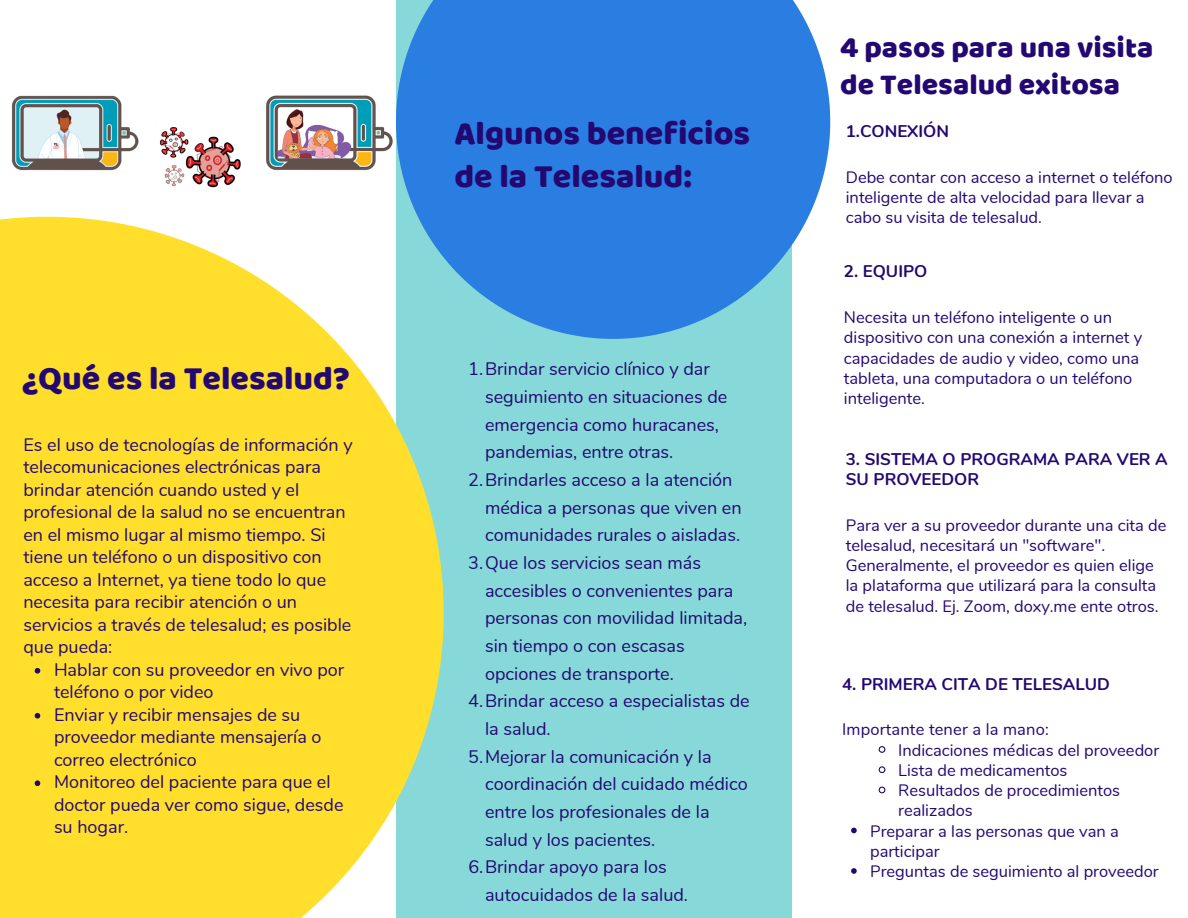
<style>
.page{position:relative;width:1188px;height:918px;background:#fff}
.page>*{position:absolute;margin:0;border:0;box-sizing:border-box;transform-origin:0 0}
.t1{font:33.75px/42.9px "Baloo";color:#230871}
.t2{font:30px/37.2px "Baloo";color:#230871}
.t3{font:18px/27.6px "Nunito";color:#230871}
.t4{font:700 16.95px/20.2px "Nunito";color:#230871}
.t5{font:16.5px/20.2px "Nunito";color:#230871}
</style>
<div class="page">
<div style="left:396px;top:0;width:396px;height:918px;background:#87d8d8"></div>
<svg style="left:396px;top:0;width:434px;height:339px;background:#3a8ae1"></svg>
<svg style="left:0;top:217px;width:444px;height:701px;background:#f6e048"></svg>
<img style="left:12px;top:95px;width:381px;height:93px">
<svg style="left:35px;top:668px;width:5px;height:6px"></svg>
<svg style="left:35px;top:713px;width:5px;height:6px"></svg>
<svg style="left:35px;top:780px;width:5px;height:6px"></svg>
<svg style="left:878px;top:746px;width:8px;height:7px"></svg>
<svg style="left:878px;top:766px;width:8px;height:8px"></svg>
<svg style="left:878px;top:786px;width:8px;height:8px"></svg>
<svg style="left:851px;top:828px;width:6px;height:5px"></svg>
<svg style="left:851px;top:868px;width:6px;height:6px"></svg>
<p class="t1" style="left:23px;top:356px;width:328px">¿Qué es la Telesalud?</p>
<p class="t3" style="left:23px;top:434px;width:331px;line-height:22.5px">Es el uso de tecnologías de información y telecomunicaciones electrónicas para brindar atención cuando usted y el profesional de la salud no se encuentran en el mismo lugar al mismo tiempo. Si tiene un teléfono o un dispositivo con acceso a Internet, ya tiene todo lo que necesita para recibir atención o un servicios a través de telesalud; es posible que pueda:</p>
<p class="t3" style="left:54px;top:659px;width:292px;line-height:22.5px">Hablar con su proveedor en vivo por teléfono o por video</p>
<p class="t3" style="left:54px;top:704px;width:269px;line-height:22.5px">Enviar y recibir mensajes de su proveedor mediante mensajería o correo electrónico</p>
<p class="t3" style="left:54px;top:771px;width:291px;line-height:22.5px">Monitoreo del paciente para que el doctor pueda ver como sigue, desde su hogar.</p>
<p class="t1" style="left:454px;top:111px;width:297px">Algunos beneficios de la Telesalud:</p>
<p class="t3" style="left:485px;top:356px;width:244px;text-indent:-17px">1.Brindar servicio clínico y dar seguimiento en situaciones de emergencia como huracanes, pandemias, entre otras.</p>
<p class="t3" style="left:485px;top:466px;width:258px;text-indent:-17px">2.Brindarles acceso a la atención médica a personas que viven en comunidades rurales o aisladas.</p>
<p class="t3" style="left:485px;top:549px;width:264px;text-indent:-17px">3.Que los servicios sean más accesibles o convenientes para personas con movilidad limitada, sin tiempo o con escasas opciones de transporte.</p>
<p class="t3" style="left:485px;top:688px;width:266px;text-indent:-17px">4.Brindar acceso a especialistas de la salud.</p>
<p class="t3" style="left:485px;top:743px;width:264px;text-indent:-17px">5.Mejorar la comunicación y la coordinación del cuidado médico entre los profesionales de la salud y los pacientes.</p>
<p class="t3" style="left:485px;top:854px;width:205px;text-indent:-17px">6.Brindar apoyo para los autocuidados de la salud.</p>
<p class="t2" style="left:840px;top:28px;width:315px">4 pasos para una visita de Telesalud exitosa</p>
<p class="t4" style="left:846px;top:121px;width:105px">1.CONEXIÓN</p>
<p class="t5" style="left:846px;top:167px;width:328px">Debe contar con acceso a internet o teléfono inteligente de alta velocidad para llevar a cabo su visita de telesalud.</p>
<p class="t4" style="left:844px;top:262px;width:85px">2. EQUIPO</p>
<p class="t5" style="left:844px;top:308px;width:300px">Necesita un teléfono inteligente o un dispositivo con una conexión a internet y capacidades de audio y video, como una tableta, una computadora o un teléfono inteligente.</p>
<p class="t4" style="left:846px;top:449px;width:324px">3. SISTEMA O PROGRAMA PARA VER A<br>SU PROVEEDOR</p>
<p class="t5" style="left:846px;top:515px;width:322px">Para ver a su proveedor durante una cita de telesalud, necesitará un "software".<br>Generalmente, el proveedor es quien elige la plataforma que utilizará para la consulta de telesalud. Ej. Zoom, doxy.me ente otros.</p>
<p class="t4" style="left:842px;top:674px;width:269px">4. PRIMERA CITA DE TELESALUD</p>
<p class="t5" style="left:842px;top:720px;width:208px">Importante tener a la mano:</p>
<p class="t5" style="left:898px;top:740px;width:263px">Indicaciones médicas del proveedor</p>
<p class="t5" style="left:898px;top:760px;width:171px">Lista de medicamentos</p>
<p class="t5" style="left:898px;top:781px;width:223px">Resultados de procedimientos realizados</p>
<p class="t5" style="left:870px;top:821px;width:250px">Preparar a las personas que van a participar</p>
<p class="t5" style="left:870px;top:862px;width:290px">Preguntas de seguimiento al proveedor</p>
</div>
